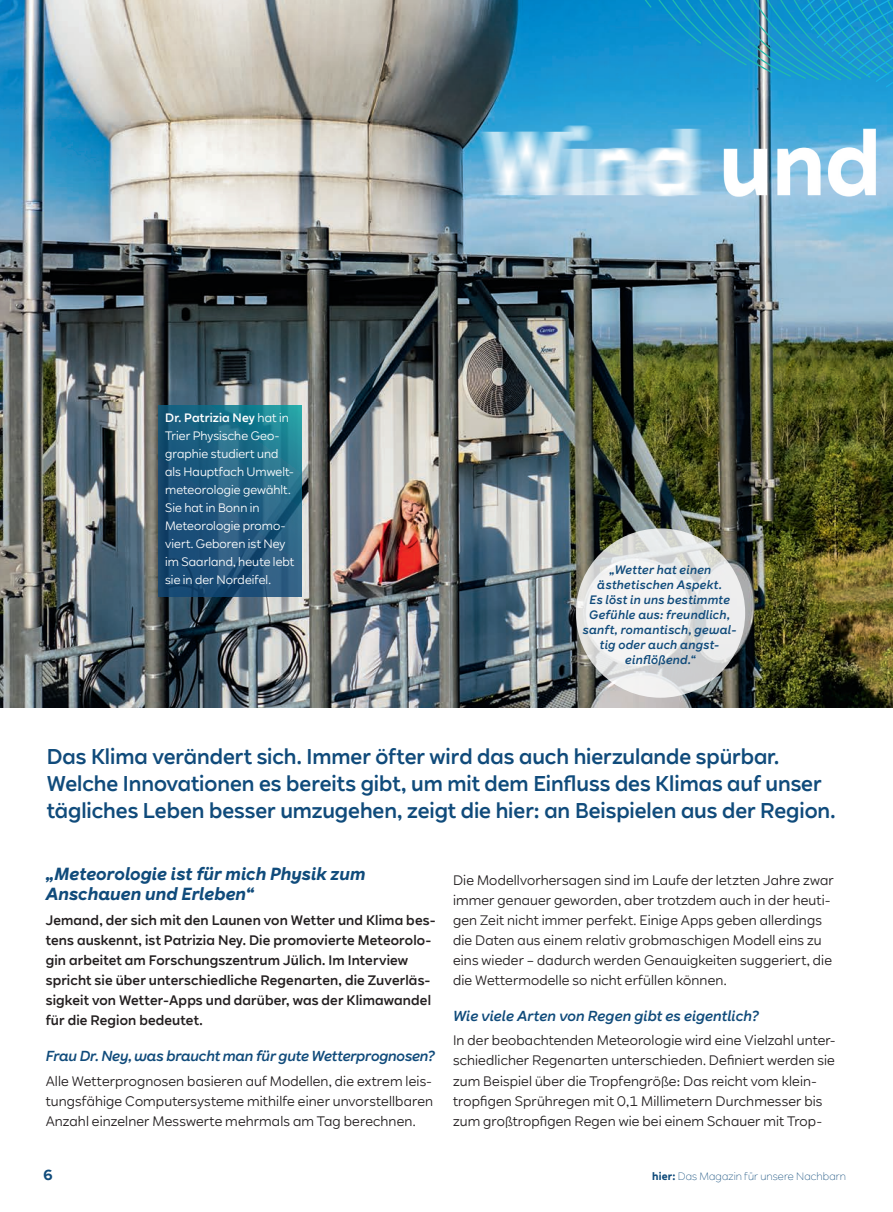
<style>
.page{position:relative;width:893px;height:1212px;background:#fff}
.page>*{position:absolute;margin:0;border:0;box-sizing:border-box;transform-origin:0 0}
.t1{font:500 21px/27px "RWE Sans";letter-spacing:-.005em;color:#104b7b}
.t2{font:italic 700 17.25px/20.1px "RWE Sans";letter-spacing:.005em;color:#104b7b}
.t3{font:italic 500 14.25px "RWE Sans";letter-spacing:-.005em;color:#104b7b}
.t4{font:700 14.25px "RWE Sans";color:#104b7b}
.t5{font:13.5px/20.1px "RWE Sans";letter-spacing:.01em;color:#231f20}
.t6{font:500 13.5px/20.1px "RWE Sans";letter-spacing:.01em;color:#231f20}
.t7{font:12px/18px "RWE Sans";letter-spacing:.005em;color:#fff}
.t8{font:italic 500 12px/15px "RWE Sans";letter-spacing:.025em;color:#104b7b;text-align:center}
.t9{font:300 10.5px "RWE Sans";letter-spacing:.01em;color:#104b7b}
.s1{font-weight:500}
.s2{font-weight:700}
</style>
<div class="page">
<img style="left:0;top:0;width:893px;height:708px">
<svg style="left:158px;top:405px;width:144px;height:191px;background:#1f5e80"></svg>
<svg style="left:614px;top:0;width:279px;height:77px;background:#1796cc"></svg>
<svg style="left:576px;top:528px;width:169px;height:170px;fill:#ededee"></svg>
<img style="left:454px;top:77px;width:439px;height:143px">
<p class="t7" style="left:165px;top:409px;width:131px"><span class="s1">Dr. Patrizia Ney</span> hat in<br>Trier Physische Geo&shy;graphie studiert und als Hauptfach Umwelt&shy;meteorologie gewählt.<br>Sie hat in Bonn in<br>Meteorologie promo&shy;viert. Geboren ist Ney im Saarland, heute lebt sie in der Nordeifel.</p>
<p class="t8" style="left:583px;top:562px;width:155px">„Wetter hat einen ästhetischen Aspekt.<br>Es löst in uns bestimmte<br>Gefühle aus: freundlich, sanft, romantisch, gewal&shy;tig oder auch angst&shy;einflößend.“</p>
<h1 class="t1" style="left:47px;top:743px;width:790px">Das Klima verändert sich. Immer öfter wird das auch hierzulande spürbar.<br>Welche Innovationen es bereits gibt, um mit dem Einfluss des Klimas auf unser tägliches Leben besser umzugehen, zeigt die hier: an Beispielen aus der Region.</h1>
<p class="t2" style="left:46px;top:863px;width:321px">„Meteorologie ist für mich Physik zum<br>Anschauen und Erleben“</p>
<p class="t6" style="left:46px;top:910px;width:392px">Jemand, der sich mit den Launen von Wetter und Klima bes&shy;tens auskennt, ist Patrizia Ney. Die promovierte Meteorolo&shy;gin arbeitet am Forschungszentrum Jülich. Im Interview spricht sie über unterschiedliche Regenarten, die Zuverläs&shy;sigkeit von Wetter-Apps und darüber, was der Klimawandel für die Region bedeutet.</p>
<p class="t3" style="left:46px;top:1046px;width:391px">Frau Dr. Ney, was braucht man für gute Wetterprognosen?</p>
<p class="t5" style="left:46px;top:1071px;width:389px;text-align:justify">Alle Wetterprognosen basieren auf Modellen, die extrem leis&shy;tungsfähige Computersysteme mithilfe einer unvorstellbaren Anzahl einzelner Messwerte mehrmals am Tag berechnen.</p>
<p class="t5" style="left:453px;top:870px;width:382px">Die Modellvorhersagen sind im Laufe der letzten Jahre zwar immer genauer geworden, aber trotzdem auch in der heuti&shy;gen Zeit nicht immer perfekt. Einige Apps geben allerdings die Daten aus einem relativ grobmaschigen Modell eins zu eins wieder – dadurch werden Genauigkeiten suggeriert, die die Wettermodelle so nicht erfüllen können.</p>
<p class="t3" style="left:453px;top:1006px;width:307px">Wie viele Arten von Regen gibt es eigentlich?</p>
<p class="t5" style="left:453px;top:1031px;width:384px">In der beobachtenden Meteorologie wird eine Vielzahl unter&shy;schiedlicher Regenarten unterschieden. Definiert werden sie zum Beispiel über die Tropfengröße: Das reicht vom klein&shy;tropfigen Sprühregen mit 0,1 Millimetern Durchmesser bis zum großtropfigen Regen wie bei einem Schauer mit Trop-</p>
<p class="t4" style="left:43px;top:1166px;width:11px">6</p>
<p class="t9" style="left:652px;top:1170px;width:195px"><span class="s2">hier:</span> Das Magazin für unsere Nachbarn</p>
</div>
